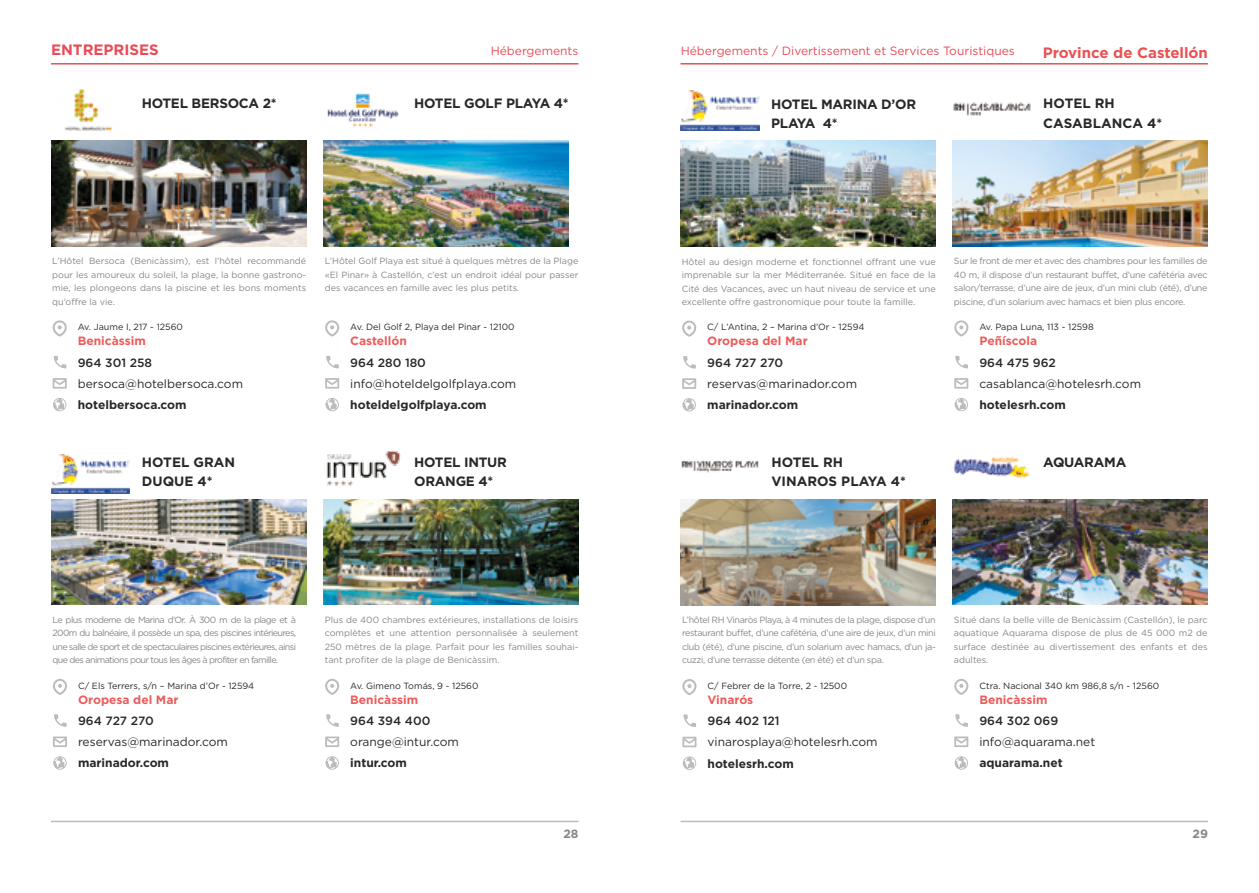
<style>
.page{position:relative;width:1259px;height:893px;background:#fff}
.page>*{position:absolute;margin:0;border:0;box-sizing:border-box;transform-origin:0 0}
.t1{font:700 15px "Gotham";color:#ea5153}
.t2{font:700 15px "Gotham";color:#e94b57}
.t3{font:700 13.5px/19.2px "Gotham";letter-spacing:-.02em;color:#282827}
.t4{font:700 13.5px/19.2px "Gotham";color:#282827}
.t5{font:12px "Gotham";color:#282827}
.t6{font:700 12px "Gotham";color:#282827}
.t7{font:700 12px "Gotham";color:#eb5c5b}
.t8{font:500 12px "Gotham";color:#282827}
.t9{font:12px "Gotham";color:#e94b57}
.t10{font:700 12px "Gotham";color:#878787}
.t11{font:9px/13.5px "Gotham";color:#878787;text-align:justify}
.t12{font:9px "Gotham";color:#282827}
</style>
<div class="page">
<hr style="left:51px;top:63px;width:527px;height:2px;background:#ea5153">
<hr style="left:51px;top:821px;width:527px;height:1px;background:#bcbcbc">
<svg style="left:325px;top:679px;width:14px;height:16px"></svg>
<svg style="left:325px;top:320px;width:14px;height:16px"></svg>
<svg style="left:682px;top:321px;width:14px;height:16px"></svg>
<svg style="left:53px;top:679px;width:14px;height:16px"></svg>
<svg style="left:325px;top:736px;width:14px;height:11px"></svg>
<svg style="left:325px;top:378px;width:14px;height:11px"></svg>
<svg style="left:682px;top:378px;width:14px;height:11px"></svg>
<svg style="left:53px;top:736px;width:14px;height:11px"></svg>
<svg style="left:326px;top:714px;width:13px;height:13px"></svg>
<svg style="left:326px;top:356px;width:13px;height:12px"></svg>
<svg style="left:683px;top:356px;width:13px;height:13px"></svg>
<svg style="left:54px;top:714px;width:13px;height:13px"></svg>
<img style="left:323px;top:499px;width:255px;height:106px">
<img style="left:324px;top:141px;width:244px;height:105px">
<img style="left:680px;top:141px;width:255px;height:106px">
<img style="left:51px;top:499px;width:255px;height:106px">
<svg style="left:325px;top:756px;width:14px;height:14px"></svg>
<svg style="left:325px;top:398px;width:14px;height:13px"></svg>
<svg style="left:682px;top:398px;width:14px;height:13px"></svg>
<svg style="left:53px;top:756px;width:14px;height:14px"></svg>
<img style="left:327px;top:451px;width:73px;height:35px">
<img style="left:327px;top:93px;width:72px;height:35px">
<hr style="left:680px;top:821px;width:528px;height:1px;background:#bcbcbc">
<hr style="left:680px;top:63px;width:528px;height:2px;background:#ea5153">
<svg style="left:954px;top:320px;width:14px;height:16px"></svg>
<svg style="left:954px;top:679px;width:14px;height:16px"></svg>
<svg style="left:682px;top:679px;width:14px;height:16px"></svg>
<svg style="left:954px;top:378px;width:14px;height:11px"></svg>
<svg style="left:954px;top:736px;width:14px;height:11px"></svg>
<svg style="left:682px;top:737px;width:14px;height:10px"></svg>
<svg style="left:955px;top:356px;width:13px;height:12px"></svg>
<svg style="left:955px;top:714px;width:13px;height:13px"></svg>
<svg style="left:683px;top:714px;width:13px;height:13px"></svg>
<img style="left:953px;top:141px;width:254px;height:105px">
<img style="left:953px;top:499px;width:254px;height:106px">
<img style="left:681px;top:499px;width:254px;height:106px">
<svg style="left:954px;top:398px;width:14px;height:13px"></svg>
<svg style="left:954px;top:756px;width:14px;height:14px"></svg>
<svg style="left:683px;top:756px;width:13px;height:14px"></svg>
<img style="left:953px;top:102px;width:78px;height:14px">
<img style="left:953px;top:456px;width:77px;height:22px">
<img style="left:681px;top:459px;width:78px;height:14px">
<img style="left:680px;top:91px;width:79px;height:39px">
<svg style="left:53px;top:320px;width:14px;height:16px"></svg>
<svg style="left:53px;top:378px;width:14px;height:11px"></svg>
<svg style="left:54px;top:356px;width:12px;height:12px"></svg>
<img style="left:51px;top:141px;width:255px;height:105px">
<svg style="left:53px;top:398px;width:13px;height:13px"></svg>
<img style="left:64px;top:89px;width:48px;height:41px">
<img style="left:51px;top:454px;width:79px;height:40px">
<h1 class="t2" style="left:51px;top:40px;width:109px">ENTREPRISES</h1>
<h2 class="t3" style="left:142px;top:94px;width:137px">HOTEL BERSOCA 2*</h2>
<h3 class="t9" style="left:491px;top:44px;width:89px">Hébergements</h3>
<h3 class="t9" style="left:681px;top:44px;width:335px">Hébergements / Divertissement et Services Touristiques</h3>
<h2 class="t3" style="left:414px;top:94px;width:156px">HOTEL GOLF PLAYA 4*</h2>
<h2 class="t3" style="left:771px;top:94px;width:146px">HOTEL MARINA D’OR<br>PLAYA 4*</h2>
<h1 class="t1" style="left:1042px;top:42px;width:167px">Province de Castellón</h1>
<h2 class="t4" style="left:1043px;top:94px;width:120px">HOTEL RH<br>CASABLANCA 4*</h2>
<p class="t11" style="left:52px;top:254px;width:255px">L’Hôtel Bersoca (Benicàssim), est l’hôtel recommandé pour les amoureux du soleil, la plage, la bonne gastrono&shy;mie, les plongeons dans la piscine et les bons moments qu’offre la vie.</p>
<p class="t12" style="left:78px;top:321px;width:107px">Av. Jaume I, 217 - 12560</p>
<h3 class="t7" style="left:78px;top:333px;width:70px">Benicàssim</h3>
<h3 class="t8" style="left:78px;top:354px;width:76px">964 301 258</h3>
<h3 class="t5" style="left:78px;top:376px;width:167px">bersoca@hotelbersoca.com</h3>
<h3 class="t6" style="left:78px;top:397px;width:110px">hotelbersoca.com</h3>
<h2 class="t4" style="left:142px;top:452px;width:95px">HOTEL GRAN<br>DUQUE 4*</h2>
<p class="t11" style="left:325px;top:254px;width:255px">L’Hôtel Golf Playa est situé à quelques mètres de la Plage «El Pinar» à Castellón, c’est un endroit idéal pour passer des vacances en famille avec les plus petits.</p>
<p class="t11" style="left:682px;top:254px;width:255px">Hôtel au design moderne et fonctionnel offrant une vue imprenable sur la mer Méditerranée. Situé en face de la Cité des Vacances, avec un haut niveau de service et une excellente offre gastronomique pour toute la famille.</p>
<p class="t11" style="left:954px;top:254px;width:255px">Sur le front de mer et avec des chambres pour les familles de 40 m, il dispose d’un restaurant buffet, d’une cafétéria avec salon/terrasse, d’une aire de jeux, d’un mini club (été), d’une piscine, d’un solarium avec hamacs et bien plus encore.</p>
<p class="t12" style="left:350px;top:321px;width:166px">Av. Del Golf 2, Playa del Pinar - 12100</p>
<h3 class="t7" style="left:350px;top:333px;width:58px">Castellón</h3>
<p class="t12" style="left:707px;top:321px;width:159px">C/ L’Antina, 2 – Marina d’Or - 12594</p>
<h3 class="t7" style="left:707px;top:333px;width:102px">Oropesa del Mar</h3>
<p class="t12" style="left:979px;top:321px;width:116px">Av. Papa Luna, 113 - 12598</p>
<h3 class="t7" style="left:979px;top:333px;width:59px">Peñíscola</h3>
<h3 class="t8" style="left:350px;top:354px;width:77px">964 280 180</h3>
<h3 class="t8" style="left:707px;top:355px;width:77px">964 727 270</h3>
<h3 class="t8" style="left:979px;top:354px;width:78px">964 475 962</h3>
<h3 class="t5" style="left:350px;top:376px;width:168px">info@hoteldelgolfplaya.com</h3>
<h3 class="t5" style="left:707px;top:376px;width:151px">reservas@marinador.com</h3>
<h3 class="t5" style="left:979px;top:376px;width:163px">casablanca@hotelesrh.com</h3>
<h3 class="t6" style="left:350px;top:397px;width:138px">hoteldelgolfplaya.com</h3>
<h3 class="t6" style="left:707px;top:397px;width:92px">marinador.com</h3>
<h3 class="t6" style="left:979px;top:397px;width:88px">hotelesrh.com</h3>
<h2 class="t3" style="left:414px;top:452px;width:94px">HOTEL INTUR<br>ORANGE 4*</h2>
<h2 class="t4" style="left:771px;top:453px;width:136px">HOTEL RH<br>VINAROS PLAYA 4*</h2>
<h2 class="t3" style="left:1043px;top:452px;width:84px">AQUARAMA</h2>
<p class="t11" style="left:53px;top:613px;width:245px">Le plus moderne de Marina d’Or. À 300 m de la plage et à 200m du balnéaire, il possède un spa, des piscines intérieures, une salle de sport et de spectaculaires piscines extérieures, ainsi que des animations pour tous les âges à profiter en famille.</p>
<p class="t11" style="left:325px;top:613px;width:255px">Plus de 400 chambres extérieures, installations de loisirs complètes et une attention personnalisée à seulement 250 mètres de la plage. Parfait pour les familles souhai&shy;tant profiter de la plage de Benicàssim.</p>
<p class="t11" style="left:682px;top:613px;width:255px">L’hôtel RH Vinaròs Playa, à 4 minutes de la plage, dispose d’un restaurant buffet, d’une cafétéria, d’une aire de jeux, d’un mini club (été), d’une piscine, d’un solarium avec hamacs, d’un ja&shy;cuzzi, d’une terrasse détente (en été) et d’un spa.</p>
<p class="t11" style="left:954px;top:613px;width:255px">Situé dans la belle ville de Benicàssim (Castellón), le parc aquatique Aquarama dispose de plus de 45 000 m2 de surface destinée au divertissement des enfants et des adultes.</p>
<p class="t12" style="left:78px;top:680px;width:178px">C/ Els Terrers, s/n – Marina d’Or - 12594</p>
<h3 class="t7" style="left:78px;top:691px;width:102px">Oropesa del Mar</h3>
<p class="t12" style="left:350px;top:680px;width:130px">Av. Gimeno Tomás, 9 - 12560</p>
<h3 class="t7" style="left:350px;top:691px;width:70px">Benicàssim</h3>
<p class="t12" style="left:707px;top:680px;width:141px">C/ Febrer de la Torre, 2 - 12500</p>
<h3 class="t7" style="left:707px;top:692px;width:47px">Vinarós</h3>
<p class="t12" style="left:979px;top:680px;width:181px">Ctra. Nacional 340 km 986,8 s/n - 12560</p>
<h3 class="t7" style="left:979px;top:691px;width:70px">Benicàssim</h3>
<h3 class="t8" style="left:78px;top:713px;width:77px">964 727 270</h3>
<h3 class="t8" style="left:350px;top:713px;width:82px">964 394 400</h3>
<h3 class="t8" style="left:707px;top:713px;width:74px">964 402 121</h3>
<h3 class="t8" style="left:979px;top:713px;width:80px">964 302 069</h3>
<h3 class="t5" style="left:78px;top:734px;width:151px">reservas@marinador.com</h3>
<h3 class="t5" style="left:350px;top:734px;width:110px">orange@intur.com</h3>
<h3 class="t5" style="left:707px;top:734px;width:172px">vinarosplaya@hotelesrh.com</h3>
<h3 class="t5" style="left:979px;top:734px;width:117px">info@aquarama.net</h3>
<h3 class="t6" style="left:78px;top:755px;width:92px">marinador.com</h3>
<h3 class="t6" style="left:350px;top:755px;width:58px">intur.com</h3>
<h3 class="t6" style="left:707px;top:755px;width:88px">hotelesrh.com</h3>
<h3 class="t6" style="left:979px;top:755px;width:85px">aquarama.net</h3>
<h3 class="t10" style="left:563px;top:826px;width:17px">28</h3>
<h3 class="t10" style="left:1192px;top:826px;width:17px">29</h3>
</div>
